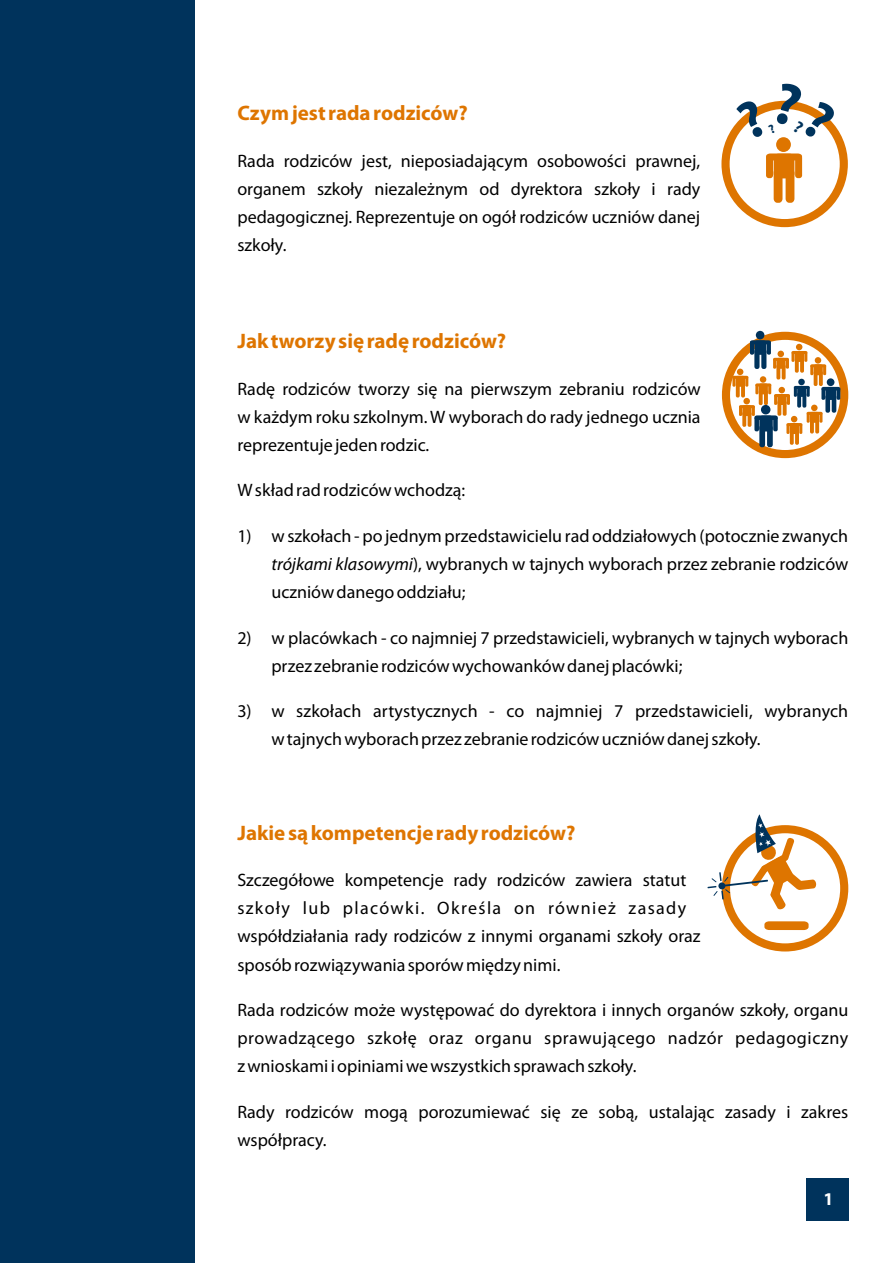
<style>
.page{position:relative;width:893px;height:1263px;background:#fff}
.page>*{position:absolute;margin:0;border:0;box-sizing:border-box;transform-origin:0 0}
.t1{font:700 21px "Myriad Pro";color:#de7500}
.t2{font:18px/28.2px "Myriad Pro";color:#000;text-align:justify}
.t3{font:700 18px "Myriad Pro";color:#fff}
.s1{font-style:italic}
</style>
<div class="page">
<div style="left:0;top:0;width:195px;height:1263px;background:#00335c"></div>
<div style="left:806px;top:1178px;width:42px;height:43px;background:#00335c"></div>
<div style="left:721px;top:101px;width:127px;height:126px;background:#de7500;border-radius:50%"></div>
<div style="left:730px;top:109px;width:110px;height:110px;background:#fff;border-radius:50%"></div>
<div style="left:774px;top:154px;width:20px;height:24px;background:#de7500;border-radius:5px"></div>
<div style="left:776px;top:137px;width:15px;height:15px;background:#de7500;border-radius:50%"></div>
<svg style="left:766px;top:153px;width:36px;height:7px"></svg>
<div style="left:774px;top:168px;width:8px;height:35px;background:#de7500;border-radius:4px"></div>
<div style="left:786px;top:169px;width:8px;height:34px;background:#de7500;border-radius:4px"></div>
<div style="left:795px;top:155px;width:7px;height:23px;background:#de7500;border-radius:3px"></div>
<div style="left:766px;top:155px;width:7px;height:23px;background:#de7500;border-radius:3px"></div>
<div style="left:722px;top:332px;width:126px;height:126px;background:#de7500;border-radius:50%"></div>
<div style="left:730px;top:340px;width:110px;height:110px;background:#fff;border-radius:50%"></div>
<div style="left:759px;top:425px;width:6px;height:22px;background:#00335c;border-radius:3px"></div>
<div style="left:767px;top:425px;width:6px;height:22px;background:#00335c;border-radius:2px"></div>
<svg style="left:790px;top:430px;width:4px;height:15px"></svg>
<svg style="left:795px;top:430px;width:4px;height:15px"></svg>
<div style="left:756px;top:331px;width:8px;height:8px;background:#00335c;border-radius:50%"></div>
<svg style="left:732px;top:340px;width:108px;height:94px"></svg>
<div style="left:754px;top:349px;width:5px;height:20px;background:#00335c;border-radius:2px"></div>
<div style="left:761px;top:349px;width:5px;height:20px;background:#00335c;border-radius:2px"></div>
<svg style="left:767px;top:341px;width:4px;height:14px"></svg>
<hr style="left:750px;top:341px;width:4px;height:14px;background:#00335c;border-radius:2px">
<div style="left:722px;top:825px;width:126px;height:126px;background:#de7500;border-radius:50%"></div>
<div style="left:730px;top:833px;width:110px;height:110px;background:#fff;border-radius:50%"></div>
<svg style="left:764px;top:921px;width:45px;height:9px"></svg>
<svg style="left:707px;top:814px;width:109px;height:96px"></svg>
<svg style="left:735px;top:100px;width:102px;height:42px"></svg>
<p class="t1" style="left:237px;top:105px;width:232px">Czym jest rada rodziców?</p>
<p class="t2" style="left:237px;top:148px;width:464px">Rada rodziców jest, nieposiadającym osobowości prawnej, organem szkoły niezależnym od dyrektora szkoły i rady pedagogicznej. Reprezentuje on ogół rodziców uczniów danej szkoły.</p>
<p class="t1" style="left:237px;top:332px;width:270px">Jak tworzy się radę rodziców?</p>
<p class="t2" style="left:237px;top:376px;width:465px">Radę rodziców tworzy się na pierwszym zebraniu rodziców w każdym roku szkolnym. W wyborach do rady jednego ucznia reprezentuje jeden rodzic.</p>
<p class="t2" style="left:237px;top:478px;width:229px">W skład rad rodziców wchodzą:</p>
<p class="t2" style="left:271px;top:523px;width:578px;text-indent:-34px">1) w szkołach - po jednym przedstawicielu rad oddziałowych (potocznie zwanych <span class="s1">trójkami klasowymi</span>), wybranych w tajnych wyborach przez zebranie rodziców uczniów danego oddziału;</p>
<p class="t2" style="left:271px;top:625px;width:578px;text-indent:-34px">2) w placówkach - co najmniej 7 przedstawicieli, wybranych w tajnych wyborach przez zebranie rodziców wychowanków danej placówki;</p>
<p class="t2" style="left:271px;top:698px;width:578px;text-indent:-34px">3) w szkołach artystycznych - co najmniej 7 przedstawicieli, wybranych w tajnych wyborach przez zebranie rodziców uczniów danej szkoły.</p>
<p class="t1" style="left:237px;top:824px;width:339px">Jakie są kompetencje rady rodziców?</p>
<p class="t2" style="left:237px;top:868px;width:465px;text-align:left">Szczegółowe kompetencje rady rodziców zawiera statut szkoły lub placówki. Określa on również zasady współdziałania rady rodziców z innymi organami szkoły oraz sposób rozwiązywania sporów między nimi.</p>
<p class="t2" style="left:237px;top:997px;width:612px">Rada rodziców może występować do dyrektora i innych organów szkoły, organu prowadzącego szkołę oraz organu sprawującego nadzór pedagogiczny z wnioskami i opiniami we wszystkich sprawach szkoły.</p>
<p class="t2" style="left:237px;top:1099px;width:612px">Rady rodziców mogą porozumiewać się ze sobą, ustalając zasady i zakres współpracy.</p>
<p class="t3" style="left:824px;top:1192px;width:11px">1</p>
</div>
